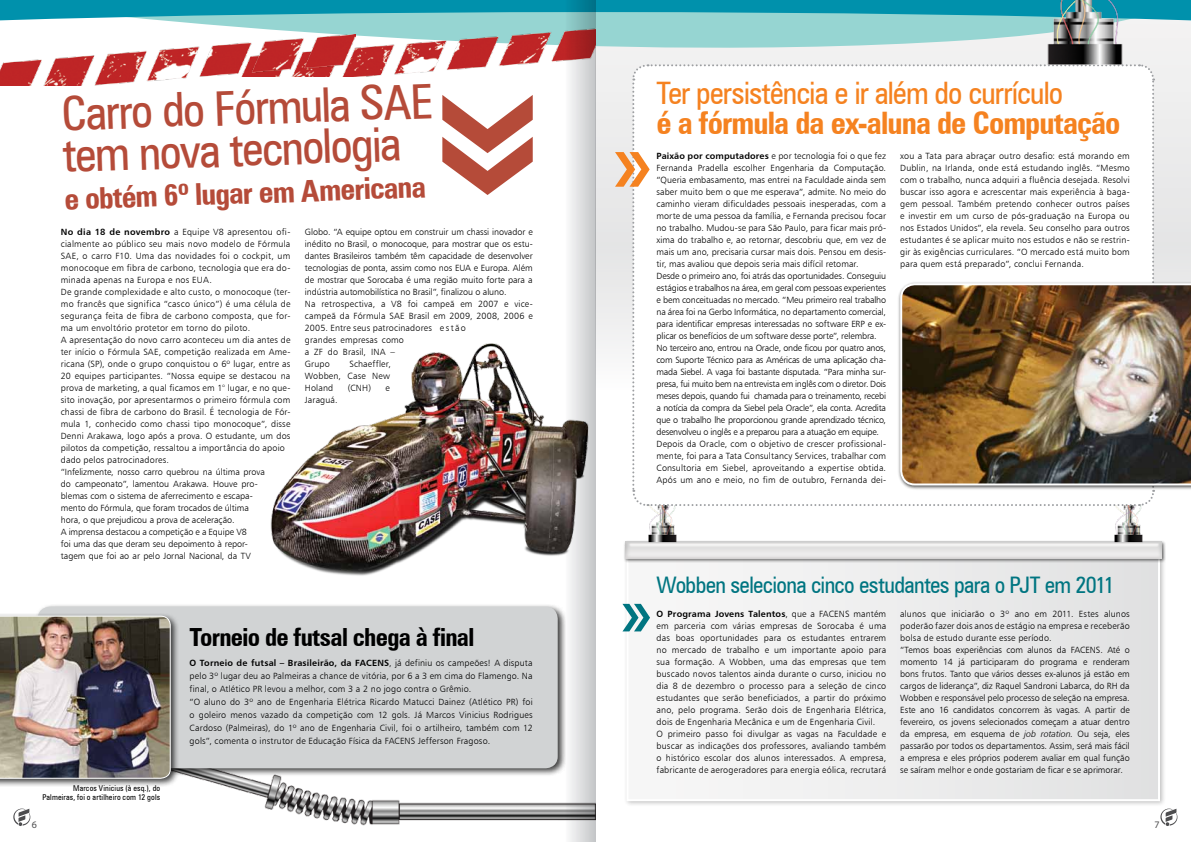
<style>
.page{position:relative;width:1191px;height:842px;background:#fff}
.page>*{position:absolute;margin:0;border:0;box-sizing:border-box;transform-origin:0 0}
.t1{font:condensed 47.9px/41.6px "Zurich BT";color:#b54b39}
.t2{font:condensed 31px "Zurich BT";letter-spacing:-.03em;color:#f58220}
.t3{font:700 condensed 31px "Zurich BT";letter-spacing:-.03em;color:#f58220}
.t4{font:700 condensed 30.2px "Zurich BT";color:#b54b39}
.t5{font:700 condensed 25px "Zurich BT";letter-spacing:-.025em;color:#000}
.t6{font:condensed 22.8px "Zurich BT";letter-spacing:-.025em;color:#007581}
.t7{font:10px "Myriad Pro";color:#4d4d4f}
.t8{font:9px/12px "Humanist 777 BT Light B";letter-spacing:.01em;color:#000}
.t9{font:9px "Humanist 777 BT Bold B";letter-spacing:.02em;color:#000}
.t10{font:condensed 8px/9px "Zurich BT";letter-spacing:.02em;color:#000;text-align:right}
.s1{font-family:"Humanist 777 BT Bold B"}
.s2{font-family:"Humanist 777 BT Light B"}
.s3{font-family:"Humanist 777 BT Light Italic B"}
</style>
<div class="page">
<div style="left:595px;top:0;width:596px;height:842px;background:linear-gradient(to bottom,#e7e7e7,#fff)"></div>
<svg style="left:170px;top:21px;width:1021px;height:49px;fill:#96d5d2"></svg>
<div style="left:623px;top:545px;width:542px;height:262px;background:#000;opacity:.55"></div>
<div style="left:627px;top:549px;width:532px;height:251px;background:linear-gradient(to right,#f8f8f8,#e1e1e2)"></div>
<div style="left:626px;top:548px;width:534px;height:253px;border:2px solid #fff"></div>
<div style="left:623px;top:540px;width:542px;height:23px;background:#000;opacity:.55"></div>
<img style="left:625px;top:541px;width:536px;height:18px">
<img style="left:632px;top:507px;width:59px;height:42px">
<img style="left:1098px;top:491px;width:59px;height:58px">
<svg style="left:0;top:0;width:1191px;height:21px;background:#30a6b8"></svg>
<img style="left:1155px;top:283px;width:36px;height:202px">
<svg style="left:1160px;top:808px;width:17px;height:18px"></svg>
<svg style="left:13px;top:808px;width:17px;height:18px"></svg>
<svg style="left:622px;top:604px;width:28px;height:27px"></svg>
<img style="left:192px;top:777px;width:367px;height:49px">
<div style="left:34px;top:603px;width:532px;height:174px;background:#000;opacity:.75"></div>
<div style="left:38px;top:607px;width:520px;height:161px;background:#d1d3d4;border-radius:12px"></div>
<div style="left:0;top:612px;width:179px;height:175px;background:#000;opacity:.75"></div>
<img style="left:0;top:615px;width:171px;height:164px">
<svg style="left:442px;top:95px;width:91px;height:100px"></svg>
<img style="left:270px;top:321px;width:341px;height:269px">
<svg style="left:615px;top:63px;width:540px;height:444px"></svg>
<img style="left:237px;top:28px;width:322px;height:49px">
<img style="left:0;top:34px;width:356px;height:51px">
<img style="left:1026px;top:0;width:125px;height:64px">
<svg style="left:559px;top:0;width:36px;height:842px"></svg>
<h1 class="t1" style="left:61px;top:93px;width:373px;rotate:-2deg">Carro do Fórmula SAE tem nova tecnologia</h1>
<h3 class="t4" style="left:64px;top:181px;width:363px;rotate:-2deg">e obtém 6º lugar em Americana</h3>
<p class="t8" style="left:61px;top:225px;width:231px"><span class="s1">No dia 18 de novembro</span> a Equipe V8 apresentou ofi&shy;cialmente ao público seu mais novo modelo de Fórmula SAE, o carro F10. Uma das novidades foi o cockpit, um monocoque em fibra de carbono, tecnologia que era do&shy;minada apenas na Europa e nos EUA.<br>De grande complexidade e alto custo, o monocoque (ter&shy;mo francês que significa “casco único”) é uma célula de segurança feita de fibra de carbono composta, que for&shy;ma um envoltório protetor em torno do piloto.<br>A apresentação do novo carro aconteceu um dia antes de ter início o Fórmula SAE, competição realizada em Ame&shy;ricana (SP), onde o grupo conquistou o 6º lugar, entre as 20 equipes participantes. “Nossa equipe se destacou na prova de marketing, a qual ficamos em 1° lugar, e no que&shy;sito inovação, por apresentarmos o primeiro fórmula com chassi de fibra de carbono do Brasil. É tecnologia de Fór&shy;mula 1, conhecido como chassi tipo monocoque”, disse Denni Arakawa, logo após a prova. O estudante, um dos pilotos da competição, ressaltou a importância do apoio dado pelos patrocinadores.<br>“Infelizmente, nosso carro quebrou na última prova<br>do campeonato”, lamentou Arakawa. Houve pro-<br>blemas com o sistema de aferrecimento e escapa-<br>mento do Fórmula, que foram trocados de última<br>hora, o que prejudicou a prova de aceleração.<br>A imprensa destacou a competição e a Equipe V8<br>foi uma das que deram seu depoimento à repor-<br>tagem que foi ao ar pelo Jornal Nacional, da TV</p>
<p class="t8" style="left:305px;top:225px;width:229px">Globo. “A equipe optou em construir um chassi inovador e inédito no Brasil, o monocoque, para mostrar que os estu&shy;dantes Brasileiros também têm capacidade de desenvolver tecnologias de ponta, assim como nos EUA e Europa. Além de mostrar que Sorocaba é uma região muito forte para a indústria automobilística no Brasil”, finalizou o aluno.<br>Na retrospectiva, a V8 foi campeã em 2007 e vice&shy;campeã da Fórmula SAE Brasil em 2009, 2008, 2006 e 2005. Entre seus patrocinadores e s t ã o<br>grandes empresas como<br>a ZF do Brasil, INA –<br>Grupo</p>
<p class="t8" style="left:305px;top:357px;width:87px;text-align:justify;text-indent:44px">Schaeffler, Wobben, Case New Holand</p>
<p class="t8" style="left:348px;top:381px;width:25px">(CNH)</p>
<p class="t8" style="left:385px;top:381px;width:6px">e</p>
<p class="t8" style="left:305px;top:393px;width:34px">Jaraguá.</p>
<p class="t10" style="left:42px;top:783px;width:119px">Marcos Vinicius (à esq.), do<br>Palmeiras, foi o artilheiro com 12 gols</p>
<h3 class="t5" style="left:190px;top:622px;width:286px">Torneio de futsal chega à final</h3>
<p class="t9" style="left:190px;top:658px;width:344px">O Torneio de futsal – Brasileirão, da FACENS<span class="s2">, já definiu os campeões! A disputa</span></p>
<p class="t8" style="left:190px;top:670px;width:345px;line-height:13px">pelo 3º lugar deu ao Palmeiras a chance de vitória, por 6 a 3 em cima do Flamengo. Na final, o Atlético PR levou a melhor, com 3 a 2 no jogo contra o Grêmio.<br>“O aluno do 3º ano de Engenharia Elétrica Ricardo Matucci Dainez (Atlético PR) foi o goleiro menos vazado da competição com 12 gols. Já Marcos Vinicius Rodrigues Cardoso (Palmeiras), do 1º ano de Engenharia Civil, foi o artilheiro, também com 12 gols”, comenta o instrutor de Educação Física da FACENS Jefferson Fragoso.</p>
<h2 class="t2" style="left:656px;top:75px;width:408px">Ter persistência e ir além do currículo</h2>
<h2 class="t3" style="left:656px;top:105px;width:465px">é a fórmula da ex-aluna de Computação</h2>
<p class="t8" style="left:656px;top:150px;width:231px"><span class="s1">Paixão por computadores</span> e por tecnologia foi o que fez Fernanda Pradella escolher Engenharia da Computação. “Queria embasamento, mas entrei na Faculdade ainda sem saber muito bem o que me esperava”, admite. No meio do caminho vieram dificuldades pessoais inesperadas, com a morte de uma pessoa da família, e Fernanda precisou focar no trabalho. Mudou-se para São Paulo, para ficar mais pró&shy;xima do trabalho e, ao retornar, descobriu que, em vez de mais um ano, precisaria cursar mais dois. Pensou em desis&shy;tir, mas avaliou que depois seria mais difícil retomar.<br>Desde o primeiro ano, foi atrás das oportunidades. Conseguiu estágios e trabalhos na área, em geral com pessoas experientes e bem conceituadas no mercado. “Meu primeiro real trabalho na área foi na Gerbo Informática, no departamento comercial, para identificar empresas interessadas no software ERP e ex&shy;plicar os benefícios de um software desse porte”, relembra.<br>No terceiro ano, entrou na Oracle, onde ficou por quatro anos, com Suporte Técnico para as Américas de uma aplicação cha&shy;mada Siebel. A vaga foi bastante disputada. “Para minha sur&shy;presa, fui muito bem na entrevista em inglês com o diretor. Dois meses depois, quando fui chamada para o treinamento, recebi a notícia da compra da Siebel pela Oracle”, ela conta. Acredita que o trabalho lhe proporcionou grande aprendizado técnico, desenvolveu o inglês e a preparou para a atuação em equipe.<br>Depois da Oracle, com o objetivo de crescer profissional&shy;mente, foi para a Tata Consultancy Services, trabalhar com Consultoria em Siebel, aproveitando a expertise obtida.<br>Após um ano e meio, no fim de outubro, Fernanda dei-</p>
<p class="t8" style="left:900px;top:150px;width:231px;text-align:justify">xou a Tata para abraçar outro desafio: está morando em Dublin, na Irlanda, onde está estudando inglês. “Mesmo com o trabalho, nunca adquiri a fluência desejada. Resolvi buscar isso agora e acrescentar mais experiência à baga&shy;gem pessoal. Também pretendo conhecer outros países e investir em um curso de pós-graduação na Europa ou nos Estados Unidos”, ela revela. Seu conselho para outros estudantes é se aplicar muito nos estudos e não se restrin&shy;gir às exigências curriculares. “O mercado está muito bom para quem está preparado”, conclui Fernanda.</p>
<h3 class="t6" style="left:656px;top:571px;width:460px">Wobben seleciona cinco estudantes para o PJT em 2011</h3>
<p class="t8" style="left:900px;top:608px;width:231px">alunos que iniciarão o 3º ano em 2011. Estes alunos poderão fazer dois anos de estágio na empresa e receberão bolsa de estudo durante esse período.<br>“Temos boas experiências com alunos da FACENS. Até o momento 14 já participaram do programa e renderam bons frutos. Tanto que vários desses ex-alunos já estão em cargos de liderança”, diz Raquel Sandroni Labarca, do RH da Wobben e responsável pelo processo de seleção na empresa.<br>Este ano 16 candidatos concorrem às vagas. A partir de fevereiro, os jovens selecionados começam a atuar dentro da empresa, em esquema de <span class="s3">job rotation</span>. Ou seja, eles passarão por todos os departamentos. Assim, será mais fácil a empresa e eles próprios poderem avaliar em qual função se saíram melhor e onde gostariam de ficar e se aprimorar.</p>
<p class="t9" style="left:656px;top:608px;width:231px">O Programa Jovens Talentos<span class="s2">, que a FACENS mantém</span></p>
<p class="t8" style="left:656px;top:620px;width:231px">em parceria com várias empresas de Sorocaba é uma das boas oportunidades para os estudantes entrarem no mercado de trabalho e um importante apoio para sua formação. A Wobben, uma das empresas que tem buscado novos talentos ainda durante o curso, iniciou no dia 8 de dezembro o processo para a seleção de cinco estudantes que serão beneficiados, a partir do próximo ano, pelo programa. Serão dois de Engenharia Elétrica, dois de Engenharia Mecânica e um de Engenharia Civil.<br>O primeiro passo foi divulgar as vagas na Faculdade e buscar as indicações dos professores, avaliando também o histórico escolar dos alunos interessados. A empresa, fabricante de aerogeradores para energia eólica, recrutará</p>
<p class="t7" style="left:32px;top:819px;width:7px">6</p>
<p class="t7" style="left:1154px;top:819px;width:7px">7</p>
</div>
